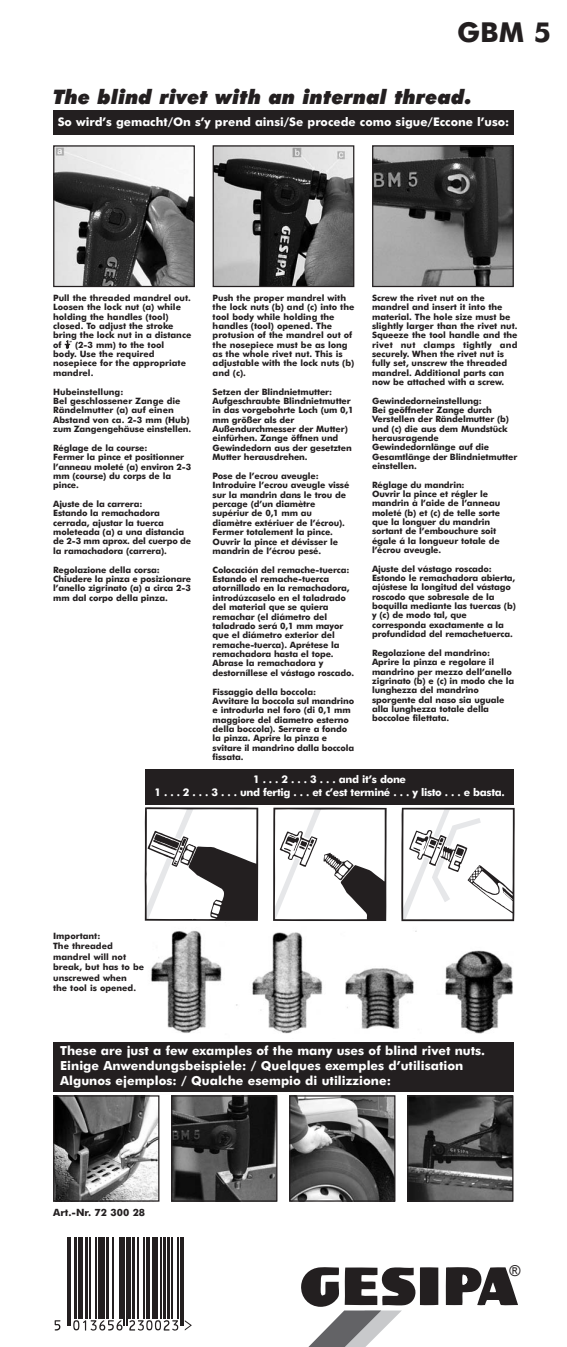
<style>
.page{position:relative;width:567px;height:1347px;background:#fff}
.page>*{position:absolute;margin:0;border:0;box-sizing:border-box;transform-origin:0 0}
.t1{font:700 27.5px "Futura BT";color:#231f20}
.t2{font:italic 900 20px "Futura BT";color:#231f20}
.t3{font:15px "Arial";color:#231f20}
.t4{font:700 12.5px/15px "Futura BT";color:#fff}
.t5{font:700 11.88px "Futura BT";color:#fff}
.t6{font:700 10.62px/12.8px "Futura BT";letter-spacing:-.03em;color:#fff;text-align:center}
.t7{font:700 10px "Futura BT";color:#231f20}
.t8{font:700 8.75px/9.4px "Futura BT";letter-spacing:-.015em;color:#231f20}
.s1{font-family:"Helvetica Fractions";font-weight:400}
</style>
<div class="page">
<div style="left:53px;top:110px;width:461px;height:25px;background:#231f20"></div>
<div style="left:53px;top:1042px;width:461px;height:49px;background:#231f20"></div>
<div style="left:145px;top:769px;width:369px;height:35px;background:#231f20"></div>
<svg style="left:273px;top:807px;width:114px;height:114px"></svg>
<svg style="left:401px;top:807px;width:114px;height:114px"></svg>
<svg style="left:145px;top:807px;width:113px;height:114px"></svg>
<svg style="left:456px;top:847px;width:8px;height:9px"></svg>
<img style="left:151px;top:930px;width:362px;height:104px">
<svg style="left:446px;top:1267px;width:72px;height:38px"></svg>
<svg style="left:301px;top:1267px;width:137px;height:79px"></svg>
<svg style="left:54px;top:1237px;width:132px;height:94px"></svg>
<hr style="left:67px;top:1237px;width:2px;height:88px;background:#231f20">
<hr style="left:70px;top:1237px;width:1px;height:88px;background:#231f20">
<hr style="left:75px;top:1237px;width:2px;height:82px;background:#231f20">
<hr style="left:78px;top:1237px;width:2px;height:82px;background:#231f20">
<hr style="left:81px;top:1237px;width:2px;height:82px;background:#231f20">
<hr style="left:86px;top:1237px;width:2px;height:82px;background:#231f20">
<hr style="left:89px;top:1237px;width:2px;height:82px;background:#231f20">
<hr style="left:96px;top:1237px;width:1px;height:82px;background:#231f20">
<hr style="left:98px;top:1237px;width:1px;height:82px;background:#231f20">
<div style="left:100px;top:1237px;width:5px;height:82px;background:#231f20"></div>
<hr style="left:107px;top:1237px;width:2px;height:82px;background:#231f20">
<hr style="left:113px;top:1237px;width:1px;height:82px;background:#231f20">
<hr style="left:119px;top:1237px;width:1px;height:82px;background:#231f20">
<hr style="left:121px;top:1237px;width:2px;height:82px;background:#231f20">
<hr style="left:124px;top:1237px;width:1px;height:88px;background:#231f20">
<hr style="left:126px;top:1237px;width:1px;height:88px;background:#231f20">
<hr style="left:129px;top:1237px;width:2px;height:82px;background:#231f20">
<hr style="left:132px;top:1237px;width:3px;height:82px;background:#231f20">
<hr style="left:137px;top:1237px;width:2px;height:82px;background:#231f20">
<hr style="left:143px;top:1237px;width:2px;height:82px;background:#231f20">
<hr style="left:146px;top:1237px;width:4px;height:82px;background:#231f20">
<hr style="left:152px;top:1237px;width:1px;height:82px;background:#231f20">
<hr style="left:154px;top:1237px;width:4px;height:82px;background:#231f20">
<hr style="left:161px;top:1237px;width:1px;height:82px;background:#231f20">
<hr style="left:163px;top:1237px;width:3px;height:82px;background:#231f20">
<hr style="left:167px;top:1237px;width:2px;height:82px;background:#231f20">
<hr style="left:172px;top:1237px;width:1px;height:82px;background:#231f20">
<hr style="left:178px;top:1237px;width:1px;height:82px;background:#231f20">
<hr style="left:180px;top:1237px;width:1px;height:88px;background:#231f20">
<hr style="left:183px;top:1237px;width:1px;height:88px;background:#231f20">
<svg style="left:55px;top:1320px;width:5px;height:10px"></svg>
<svg style="left:73px;top:1320px;width:50px;height:10px"></svg>
<svg style="left:129px;top:1320px;width:49px;height:10px"></svg>
<svg style="left:185px;top:1320px;width:7px;height:10px"></svg>
<img style="left:55px;top:147px;width:138px;height:138px">
<div style="left:53px;top:145px;width:142px;height:142px;border:1px solid #231f20"></div>
<img style="left:215px;top:147px;width:137px;height:138px">
<div style="left:213px;top:145px;width:141px;height:142px;border:1px solid #231f20"></div>
<img style="left:374px;top:147px;width:138px;height:138px">
<div style="left:372px;top:145px;width:142px;height:142px;border:1px solid #231f20"></div>
<img style="left:55px;top:1097px;width:102px;height:102px">
<div style="left:53px;top:1095px;width:106px;height:106px;border:1px solid #231f20"></div>
<img style="left:173px;top:1097px;width:102px;height:102px">
<div style="left:171px;top:1095px;width:106px;height:106px;border:1px solid #231f20"></div>
<img style="left:291px;top:1097px;width:102px;height:102px">
<div style="left:289px;top:1095px;width:106px;height:106px;border:1px solid #231f20"></div>
<img style="left:409px;top:1097px;width:102px;height:102px">
<div style="left:407px;top:1095px;width:106px;height:106px;border:1px solid #231f20"></div>
<h1 class="t1" style="left:457px;top:21px;width:95px">GBM 5</h1>
<h2 class="t2" style="left:53px;top:89px;width:420px">The blind rivet with an internal thread.</h2>
<h3 class="t5" style="left:58px;top:116px;width:453px">So wird’s gemacht/On s’y prend ainsi/Se procede como sigue/Eccone l’uso:</h3>
<p class="t8" style="left:53px;top:294px;width:140px">Pull the threaded mandrel out.<br>Loosen the lock nut (a) while holding the handles (tool) closed. To adjust the stroke bring the lock nut in a distance of <span class="s1">8</span><sup>“</sup> (2-3 mm) to the tool<br>body. Use the required nosepiece for the appropriate mandrel.</p>
<p class="t8" style="left:53px;top:387px;width:140px">Hubeinstellung:<br>Bel geschlossener Zange die<br>Rändelmutter (a) auf einen<br>Abstand von ca. 2-3 mm (Hub) zum Zangengehäuse einstellen.</p>
<p class="t8" style="left:53px;top:444px;width:140px">Réglage de la course:<br>Fermer la pince et positionner l’anneau moleté (a) environ 2-3 mm (course) du corps de la pince.</p>
<p class="t8" style="left:53px;top:500px;width:140px">Ajuste de la carrera:<br>Estando la remachadora cerrada, ajustar la tuerca moleteada (a) a una distancia de 2-3 mm aprox. del cuerpo de la ramachadora (carrera).</p>
<p class="t8" style="left:53px;top:565px;width:140px">Regolazione della corsa:<br>Chiudere la pinza e posizionare l’anello zigrinato (a) a circa 2-3 mm dal corpo della pinza.</p>
<p class="t8" style="left:213px;top:294px;width:143px">Push the proper mandrel with the lock nuts (b) and (c) into the tool body while holding the handles (tool) opened. The protusion of the mandrel out of the nosepiece must be as long as the whole rivet nut. This is adjustable with the lock nuts (b) and (c).</p>
<p class="t8" style="left:213px;top:387px;width:143px">Setzen der Blindnietmutter:<br>Aufgeschraubte Blindnietmutter in das vorgebohrte Loch (um 0,1 mm größer als der<br>Außendurchmesser der Mutter) einfürhen. Zange öffnen und<br>Gewindedorn aus der gesetzten<br>Mutter herausdrehen.</p>
<p class="t8" style="left:213px;top:472px;width:138px">Pose de l’ecrou aveugle:<br>Introduire l’ecrou aveugle vissé sur la mandrin dans le trou de percage (d’un diamètre supériur de 0,1 mm au diamètre extériuer de l’écrou).<br>Fermer totalement la pince.<br>Ouvrir la pince et dévisser le mandrin de l’écrou pesé.</p>
<p class="t8" style="left:213px;top:565px;width:143px">Colocación del remache-tuerca:<br>Estando el remache-tuerca atornillado en la remachadora, introdúzcaselo en el taladrado del material que se quiera remachar (el diámetro del taladrado será 0,1 mm mayor que el diámetro exterior del remache-tuerca). Aprétese la remachadora hasta el tope.<br>Abrase la remachadora y destorníllese el vástago roscado.</p>
<p class="t8" style="left:213px;top:687px;width:143px">Fissaggio della boccola:<br>Avvitare la boccola sul mandrino e introdurla nel foro (di 0,1 mm maggiore del diametro esterno della boccola). Serrare a fondo la pinza. Aprire la pinza e svitare il mandrino dalla boccola fissata.</p>
<p class="t8" style="left:372px;top:294px;width:147px">Screw the rivet nut on the mandrel and insert it into the material. The hole size must be slightly larger than the rivet nut.<br>Squeeze the tool handle and the rivet nut clamps tightly and securely. When the rivet nut is fully set, unscrew the threaded mandrel. Additional parts can now be attached with a screw.</p>
<p class="t8" style="left:372px;top:396px;width:147px">Gewindedorneinstellung:<br>Bei geöffneter Zange durch<br>Verstellen der Rändelmutter (b) und (c) die aus dem Mundstück herausragende<br>Gewindedornlänge auf die<br>Gesamtlänge der Blindnietmutter einstellen.</p>
<p class="t8" style="left:372px;top:480px;width:130px">Réglage du mandrin:<br>Ouvrir la pince et régler le mandrin à l’aide de l’anneau moleté (b) et (c) de telle sorte que la longuer du mandrin sortant de l’embouchure soit égale á la longueur totale de l’écrou aveugle.</p>
<p class="t8" style="left:372px;top:564px;width:145px">Ajuste del vástago roscado:<br>Estondo le remachadora abierta, ajústese la longitud del vástago roscodo que sobresale de la boquilla mediante las tuercas (b) y (c) de modo tal, que corresponda exactamente a la profundidad del remachetuerca.</p>
<p class="t8" style="left:372px;top:649px;width:144px">Regolazione del mandrino:<br>Aprire la pinza e regolare il mandrino per mezzo dell’anello zigrinato (b) e (c) in modo che la lunghezza del mandrino sporgente dal naso sia uguale alla lunghezza totale della boccolae filettata.</p>
<p class="t6" style="left:154px;top:774px;width:352px">1...2...3...and it’s done<br>1 . . . 2 . . . 3 . . . und fertig . . . et c’est terminé . . . y listo . . . e basta.</p>
<p class="t8" style="left:53px;top:931px;width:92px;line-height:10.5px">Important:<br>The threaded mandrel will not break, but has to be unscrewed when<br>the tool is opened.</p>
<h3 class="t4" style="left:60px;top:1044px;width:426px">These are just a few examples of the many uses of blind rivet nuts.<br>Einige Anwendungsbeispiele: / Quelques exemples d’utilisation<br>Algunos ejemplos: / Qualche esempio di utilizzione:</h3>
<p class="t7" style="left:53px;top:1208px;width:94px">Art.-Nr. 72 300 28</p>
<h3 class="t3" style="left:510px;top:1262px;width:13px">®</h3>
</div>
